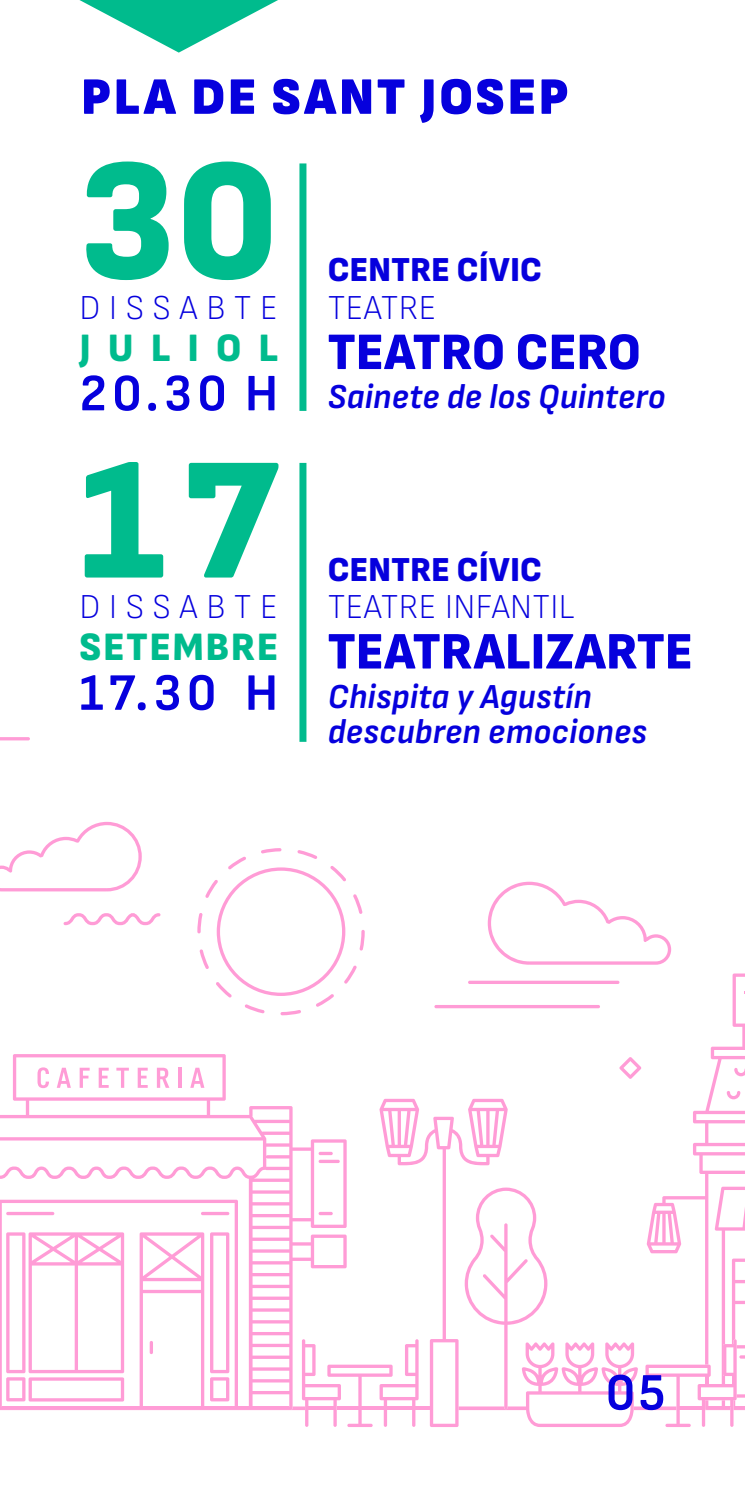
<style>
.page{position:relative;width:745px;height:1489px;background:#fff}
.page>*{position:absolute;margin:0;border:0;box-sizing:border-box;transform-origin:0 0}
.t1{font:900 175px/299.2px "Attractive Semi Cond";color:#00bb8d}
.t2{font:900 52.5px "Attractive Semi Cond";letter-spacing:.01em;color:#0600dd}
.t3{font:700 52.5px "Attractive Semi Cond";letter-spacing:.1em;color:#0600dd}
.t4{font:800 52.5px "Attractive Semi Cond";letter-spacing:.06em;color:#0600dd}
.t5{font:900 40.25px "Attractive Semi Cond";letter-spacing:.05em;color:#00bb8d}
.t6{font:italic 700 35px/35px "Attractive Semi Cond";letter-spacing:.01em;color:#0600dd}
.t7{font:900 35px "Attractive Semi Cond";letter-spacing:.01em;color:#0600dd}
.t8{font:300 35px "Attractive Semi Cond";letter-spacing:.01em;color:#0600dd}
.t9{font:300 35px "Attractive Semi Cond";letter-spacing:.25em;color:#0600dd}
</style>
<div class="page">
<svg style="left:0;top:737px;width:30px;height:3px"></svg>
<svg style="left:0;top:821px;width:745px;height:605px"></svg>
<div style="left:299px;top:163px;width:7px;height:248px;background:#00bb8d"></div>
<div style="left:299px;top:463px;width:7px;height:278px;background:#00bb8d"></div>
<svg style="left:79px;top:0;width:199px;height:53px"></svg>
<h2 class="t4" style="left:81px;top:62px;width:488px">PLA DE SANT JOSEP</h2>
<h1 class="t1" style="left:79px;top:68px;width:200px">30<br>17</h1>
<p class="t9" style="left:79px;top:288px;width:200px">DISSABTE</p>
<p class="t5" style="left:79px;top:322px;width:200px">JULIOL</p>
<h2 class="t3" style="left:79px;top:362px;width:200px">20.30 H</h2>
<p class="t9" style="left:79px;top:587px;width:200px">DISSABTE</p>
<p class="t5" style="left:79px;top:621px;width:200px">SETEMBRE</p>
<h2 class="t3" style="left:79px;top:661px;width:200px">17.30 H</h2>
<p class="t7" style="left:327px;top:247px;width:215px">CENTRE CÍVIC</p>
<p class="t8" style="left:327px;top:288px;width:110px">TEATRE</p>
<h2 class="t2" style="left:327px;top:318px;width:314px">TEATRO CERO</h2>
<p class="t6" style="left:327px;top:379px;width:339px">Sainete de los Quintero</p>
<p class="t7" style="left:327px;top:547px;width:215px">CENTRE CÍVIC</p>
<p class="t8" style="left:327px;top:587px;width:248px">TEATRE INFANTIL</p>
<h2 class="t2" style="left:327px;top:618px;width:366px">TEATRALIZARTE</h2>
<p class="t6" style="left:327px;top:678px;width:320px">Chispita y Agustín descubren emociones</p>
<h2 class="t3" style="left:605px;top:1361px;width:61px">05</h2>
</div>
